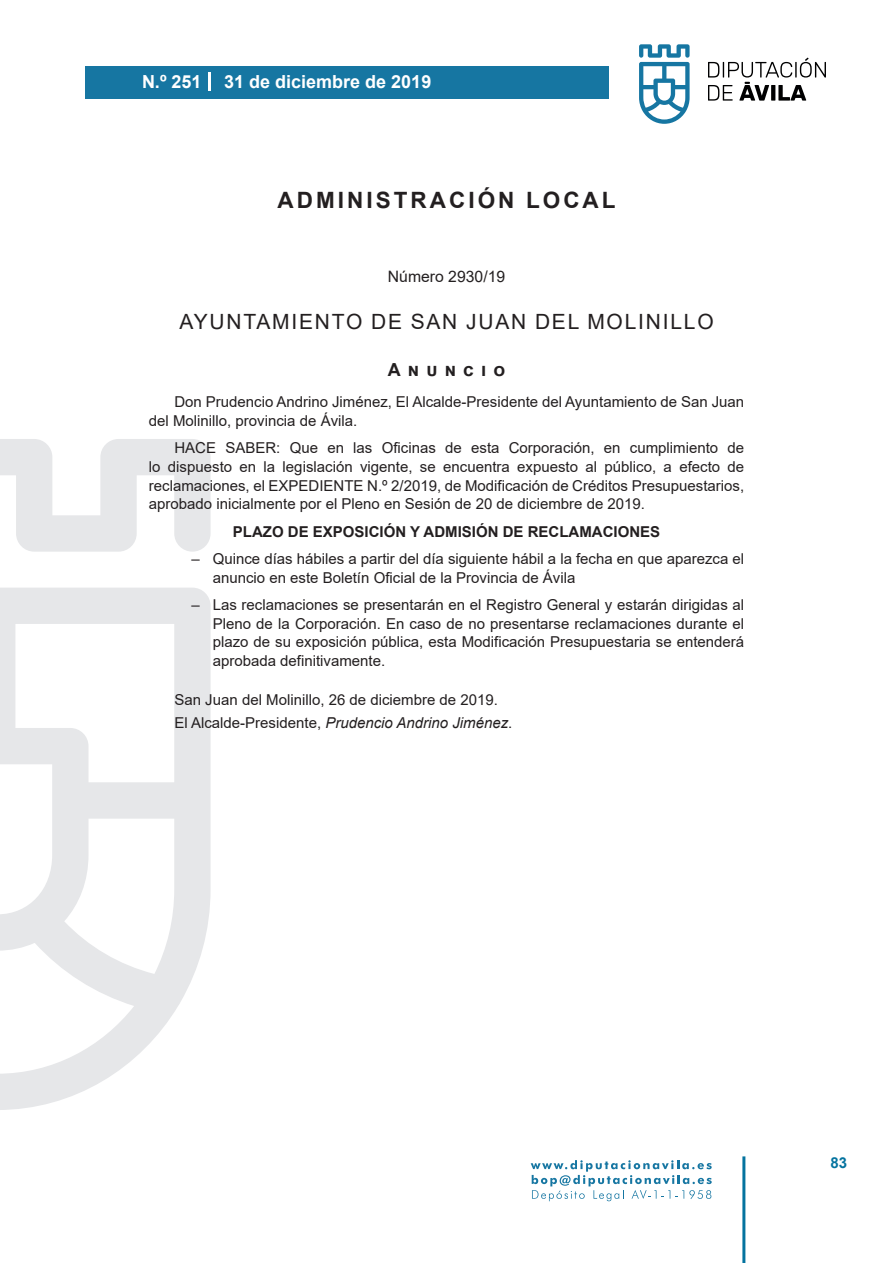
<style>
.page{position:relative;width:893px;height:1263px;background:#fff}
.page>*{position:absolute;margin:0;border:0;box-sizing:border-box;transform-origin:0 0}
.h1__secion{font:700 22.5px "Arial";letter-spacing:.135em;color:#231f20}
.h2__organismo{font:21px "Arial";letter-spacing:.085em;color:#231f20}
.t1{font:700 18px "Arial";color:#fff}
.anuncio{font:700 18px "Arial";letter-spacing:.4em;color:#231f20}
.numero{font:15.75px "Arial";color:#231f20}
.texto_normal{font:15px/18.8px "Arial";color:#231f20}
.firma{font:italic 15px "Arial";color:#231f20}
.texto_centrado{font:700 15px "Arial";color:#231f20}
.fecha{font:15px "Arial";color:#231f20}
.t2{font:700 15px "Arial";color:#04739f}
.s1{font-style:normal}
</style>
<div class="page">
<svg style="left:531px;top:1160px;width:181px;height:41px"></svg>
<div style="left:85px;top:66px;width:523px;height:33px;background:#1676a2"></div>
<svg style="left:639px;top:44px;width:51px;height:80px"></svg>
<svg style="left:708px;top:58px;width:118px;height:43px"></svg>
<hr style="left:742px;top:1156px;width:3px;height:107px;background:#04739f">
<svg style="left:208px;top:72px;width:2px;height:18px"></svg>
<svg style="left:0;top:439px;width:211px;height:671px"></svg>
<p class="t1" style="left:142px;top:69px;width:61px">N.º 251</p>
<p class="t1" style="left:224px;top:69px;width:209px">31 de diciembre de 2019</p>
<p class="h1__secion" style="left:277px;top:184px;width:340px">ADMINISTRACIÓN LOCAL</p>
<p class="numero" style="left:388px;top:266px;width:119px">Número 2930/19</p>
<p class="h2__organismo" style="left:179px;top:307px;width:536px">AYUNTAMIENTO DE SAN JUAN DEL MOLINILLO</p>
<p class="anuncio" style="left:388px;top:357px;width:119px">Anuncio</p>
<p class="texto_normal" style="left:149px;top:392px;width:597px;text-indent:26px">Don Prudencio Andrino Jiménez, El Alcalde-Presidente del Ayuntamiento de San Juan del Molinillo, provincia de Ávila.</p>
<p class="texto_normal" style="left:149px;top:438px;width:597px;text-align:justify;text-indent:26px">HACE SABER: Que en las Oficinas de esta Corporación, en cumplimiento de lo dispuesto en la legislación vigente, se encuentra expuesto al público, a efecto de reclamaciones, el EXPEDIENTE N.º 2/2019, de Modificación de Créditos Presupuestarios, aprobado inicialmente por el Pleno en Sesión de 20 de diciembre de 2019.</p>
<p class="texto_centrado" style="left:233px;top:521px;width:429px">PLAZO DE EXPOSICIÓN Y ADMISIÓN DE RECLAMACIONES</p>
<p class="texto_normal" style="left:213px;top:549px;width:533px;text-indent:-21px">– Quince días hábiles a partir del día siguiente hábil a la fecha en que aparezca el anuncio en este Boletín Oficial de la Provincia de Ávila</p>
<p class="texto_normal" style="left:213px;top:595px;width:533px;text-align:justify;text-indent:-21px">– Las reclamaciones se presentarán en el Registro General y estarán dirigidas al Pleno de la Corporación. En caso de no presentarse reclamaciones durante el plazo de su exposición pública, esta Modificación Presupuestaria se entenderá aprobada definitivamente.</p>
<p class="fecha" style="left:174px;top:690px;width:325px">San Juan del Molinillo, 26 de diciembre de 2019.</p>
<p class="firma" style="left:174px;top:713px;width:339px"><span class="s1">El Alcalde-Presidente,</span> Prudencio Andrino Jiménez<span class="s1">.</span></p>
<p class="t2" style="left:831px;top:1152px;width:18px">83</p>
</div>
